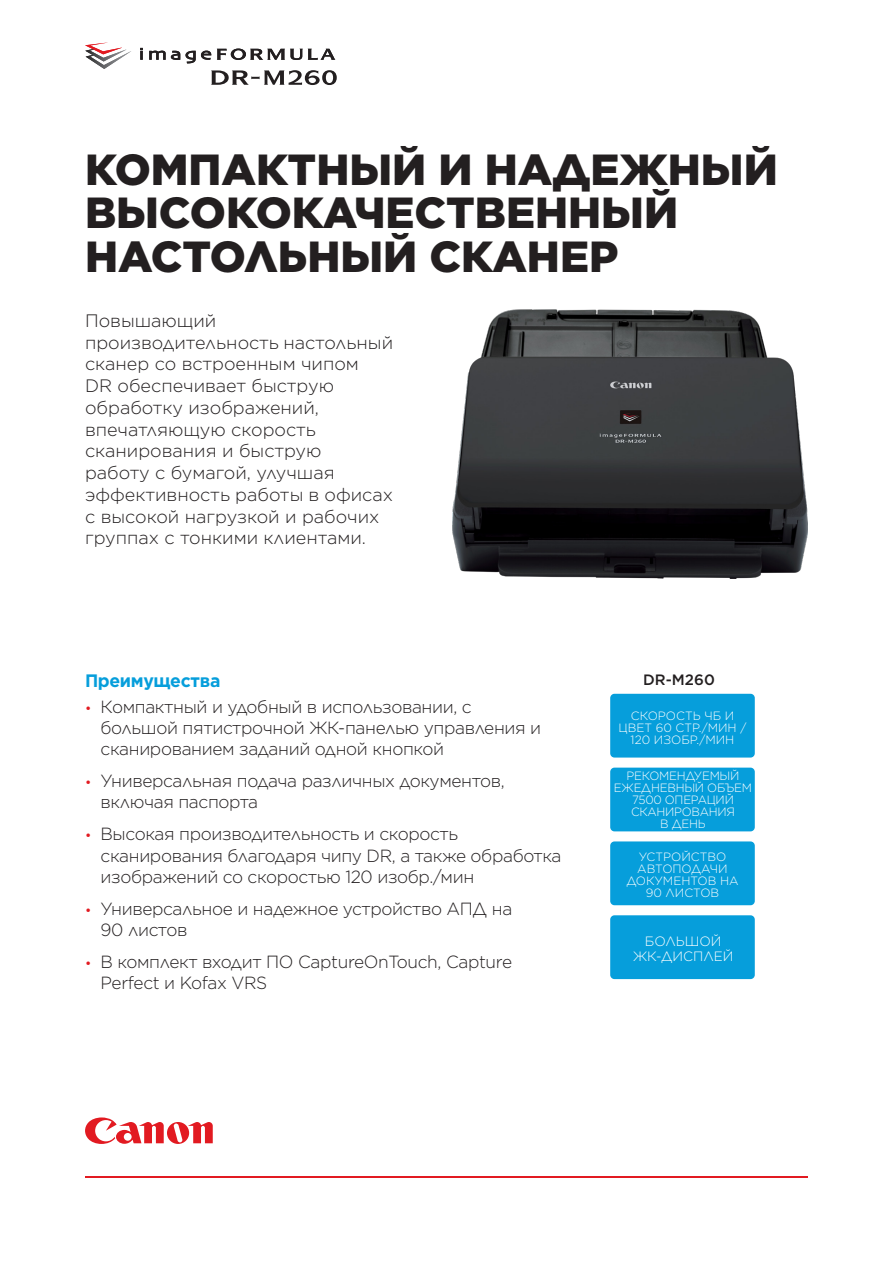
<style>
.page{position:relative;width:893px;height:1263px;background:#fff}
.page>*{position:absolute;margin:0;border:0;box-sizing:border-box;transform-origin:0 0}
.COVER_HEADER_LARGE{font:900 43.5px/43.5px "Gotham";color:#231f20}
.INTRO{font:300 18px/21.8px "Gotham";color:#231f20}
.SUBHEAD{font:700 18px "Gotham";letter-spacing:-.02em;color:#069edb}
.t1{font:300 17.55px/21.1px "Gotham";letter-spacing:-.02em;color:#231f20}
.SUBHEAD-2{font:500 15px "Gotham";color:#231f20}
.COVER_HEADER_SMALL{font:300 13.5px/15px "Gotham";color:#fff;text-align:center}
.COVER_HEADER_SMALL-2{font:300 12px/12px "Gotham";color:#fff;text-align:center}
.COVER_HEADER_SMALL-3{font:300 12px/12px "Gotham";letter-spacing:-.02em;color:#fff;text-align:center}
.s1{font-weight:400;font-size:13.5px;color:#e21a21}
</style>
<div class="page">
<svg style="left:85px;top:1117px;width:128px;height:27px"></svg>
<hr style="left:85px;top:1176px;width:723px;height:2px;background:#e21a21">
<img style="left:453px;top:309px;width:355px;height:269px">
<svg style="left:85px;top:49px;width:46px;height:20px"></svg>
<svg style="left:140px;top:48px;width:3px;height:12px"></svg>
<svg style="left:149px;top:51px;width:62px;height:12px"></svg>
<svg style="left:217px;top:49px;width:119px;height:11px"></svg>
<svg style="left:211px;top:70px;width:126px;height:15px"></svg>
<div style="left:610px;top:694px;width:145px;height:63px;background:#069edb;border-radius:4px"></div>
<div style="left:610px;top:768px;width:145px;height:63px;background:#069edb;border-radius:4px"></div>
<div style="left:610px;top:841px;width:145px;height:64px;background:#069edb;border-radius:4px"></div>
<div style="left:610px;top:915px;width:145px;height:64px;background:#069edb;border-radius:4px"></div>
<p class="COVER_HEADER_LARGE" style="left:85px;top:147px;width:694px">КОМПАКТНЫЙ И НАДЕЖНЫЙ<br>ВЫСОКОКАЧЕСТВЕННЫЙ<br>НАСТОЛЬНЫЙ СКАНЕР</p>
<p class="INTRO" style="left:85px;top:309px;width:310px">Повышающий производительность настольный сканер со встроенным чипом<br>DR обеспечивает быструю обработку изображений, впечатляющую скорость сканирования и быструю<br>работу с бумагой, улучшая эффективность работы в офисах с высокой нагрузкой и рабочих группах с тонкими клиентами.</p>
<p class="SUBHEAD" style="left:85px;top:669px;width:137px">Преимущества</p>
<p class="t1" style="left:101px;top:695px;width:442px;text-indent:-16px"><span class="s1">•</span> Компактный и удобный в использовании, с большой пятистрочной ЖК-панелью управления и сканированием заданий одной кнопкой</p>
<p class="t1" style="left:101px;top:770px;width:406px;text-indent:-16px"><span class="s1">•</span> Универсальная подача различных документов, включая паспорта</p>
<p class="t1" style="left:101px;top:823px;width:462px;text-indent:-16px"><span class="s1">•</span> Высокая производительность и скорость сканирования благодаря чипу DR, а также обработка изображений со скоростью 120 изобр./мин</p>
<p class="t1" style="left:101px;top:898px;width:413px;text-indent:-16px"><span class="s1">•</span> Универсальное и надежное устройство АПД на<br>90 листов</p>
<p class="t1" style="left:101px;top:951px;width:413px;text-indent:-16px"><span class="s1">•</span> В комплект входит ПО CaptureOnTouch, Capture<br>Perfect и Kofax VRS</p>
<p class="SUBHEAD-2" style="left:643px;top:670px;width:73px">DR-M260</p>
<p class="COVER_HEADER_SMALL-2" style="left:619px;top:710px;width:129px">СКОРОСТЬ ЧБ И<br>ЦВЕТ 60 СТР./МИН /<br>120 ИЗОБР./МИН</p>
<p class="COVER_HEADER_SMALL-3" style="left:614px;top:769px;width:140px">РЕКОМЕНДУЕМЫЙ<br>ЕЖЕДНЕВНЫЙ ОБЪЕМ<br>7500 ОПЕРАЦИЙ<br>СКАНИРОВАНИЯ<br>В ДЕНЬ</p>
<p class="COVER_HEADER_SMALL-2" style="left:626px;top:850px;width:114px">УСТРОЙСТВО<br>АВТОПОДАЧИ<br>ДОКУМЕНТОВ НА<br>90 ЛИСТОВ</p>
<p class="COVER_HEADER_SMALL" style="left:633px;top:934px;width:102px">БОЛЬШОЙ<br>ЖК-ДИСПЛЕЙ</p>
</div>
